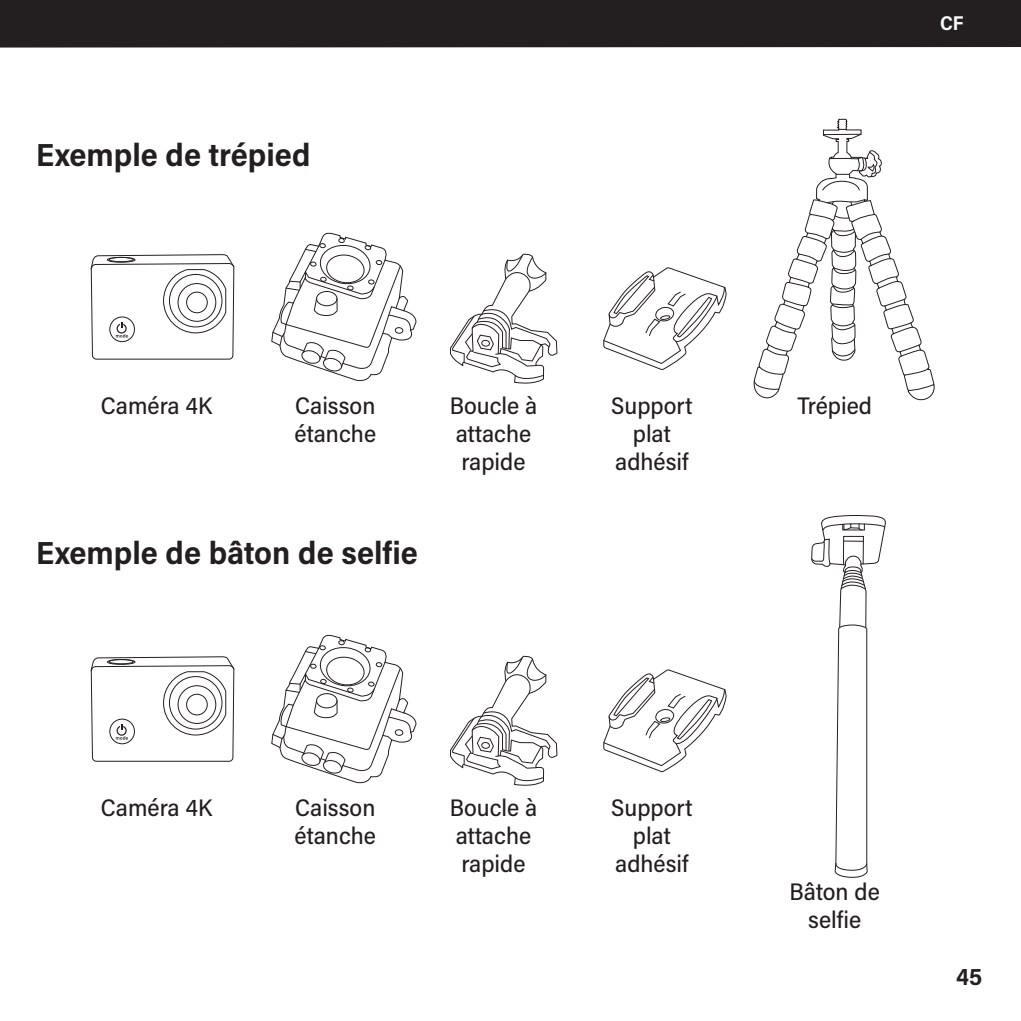
<style>
.page{position:relative;width:1021px;height:1021px;background:#fff}
.page>*{position:absolute;margin:0;border:0;box-sizing:border-box;transform-origin:0 0}
.t1{font:700 32px "Acumin Pro Semi Cond";color:#231f20}
.t2{font:500 24px/28px "Acumin Pro Semi Cond";color:#231f20}
.t3{font:700 24px "Acumin Pro Semi Cond";color:#231f20}
.t4{font:700 20px "Acumin Pro Semi Cond";color:#fff}
.t5{font:16.8px "Myriad Pro";color:#231f20}
</style>
<div class="page">
<div style="left:0;top:0;width:1020px;height:48px;background:#231f20"></div>
<svg style="left:271px;top:232px;width:146px;height:150px"></svg>
<svg style="left:603px;top:267px;width:124px;height:103px"></svg>
<svg style="left:450px;top:253px;width:108px;height:131px"></svg>
<div style="left:481px;top:340px;width:9px;height:6px;border:1px solid #231f20;border-radius:50%"></div>
<svg style="left:90px;top:254px;width:145px;height:106px"></svg>
<svg style="left:755px;top:118px;width:180px;height:283px"></svg>
<hr style="left:823px;top:134px;width:38px;height:1px;background:#231f20">
<svg style="left:822px;top:151px;width:57px;height:39px"></svg>
<svg style="left:908px;top:384px;width:26px;height:7px"></svg>
<svg style="left:753px;top:366px;width:30px;height:25px"></svg>
<svg style="left:766px;top:344px;width:21px;height:11px"></svg>
<svg style="left:774px;top:321px;width:22px;height:12px"></svg>
<svg style="left:783px;top:300px;width:21px;height:11px"></svg>
<svg style="left:884px;top:299px;width:22px;height:12px"></svg>
<svg style="left:891px;top:322px;width:22px;height:12px"></svg>
<svg style="left:899px;top:344px;width:22px;height:12px"></svg>
<svg style="left:904px;top:368px;width:24px;height:7px"></svg>
<svg style="left:831px;top:337px;width:24px;height:19px"></svg>
<svg style="left:832px;top:322px;width:23px;height:8px"></svg>
<svg style="left:831px;top:303px;width:23px;height:7px"></svg>
<svg style="left:788px;top:199px;width:110px;height:94px"></svg>
<svg style="left:271px;top:634px;width:146px;height:150px"></svg>
<svg style="left:603px;top:669px;width:124px;height:104px"></svg>
<svg style="left:450px;top:655px;width:108px;height:131px"></svg>
<div style="left:481px;top:742px;width:9px;height:6px;border:1px solid #231f20;border-radius:50%"></div>
<svg style="left:811px;top:515px;width:75px;height:363px"></svg>
<hr style="left:843px;top:540px;width:20px;height:2px;background:#231f20">
<svg style="left:90px;top:656px;width:145px;height:106px"></svg>
<h1 class="t1" style="left:36px;top:132px;width:276px">Exemple de trépied</h1>
<p class="t5" style="left:84px;top:141px;width:119px">Tripod Mounting</p>
<p class="t4" style="left:940px;top:9px;width:25px">CF</p>
<p class="t2" style="left:101px;top:391px;width:113px">Caméra 4K</p>
<p class="t2" style="left:294px;top:391px;width:83px">Caisson étanche</p>
<p class="t2" style="left:449px;top:391px;width:89px">Boucle à attache rapide</p>
<p class="t2" style="left:611px;top:391px;width:83px">Support</p>
<p class="t2" style="left:797px;top:391px;width:76px">Trépied</p>
<p class="t2" style="left:615px;top:419px;width:75px;text-align:center">plat adhésif</p>
<h1 class="t1" style="left:36px;top:530px;width:383px">Exemple de bâton de selfie</h1>
<p class="t2" style="left:101px;top:792px;width:113px">Caméra 4K</p>
<p class="t2" style="left:294px;top:792px;width:83px">Caisson étanche</p>
<p class="t2" style="left:449px;top:792px;width:89px">Boucle à attache rapide</p>
<p class="t2" style="left:611px;top:792px;width:83px;text-align:center">Support plat adhésif</p>
<p class="t2" style="left:789px;top:876px;width:92px;text-align:center">Bâton de selfie</p>
<p class="t3" style="left:956px;top:959px;width:28px">45</p>
</div>
